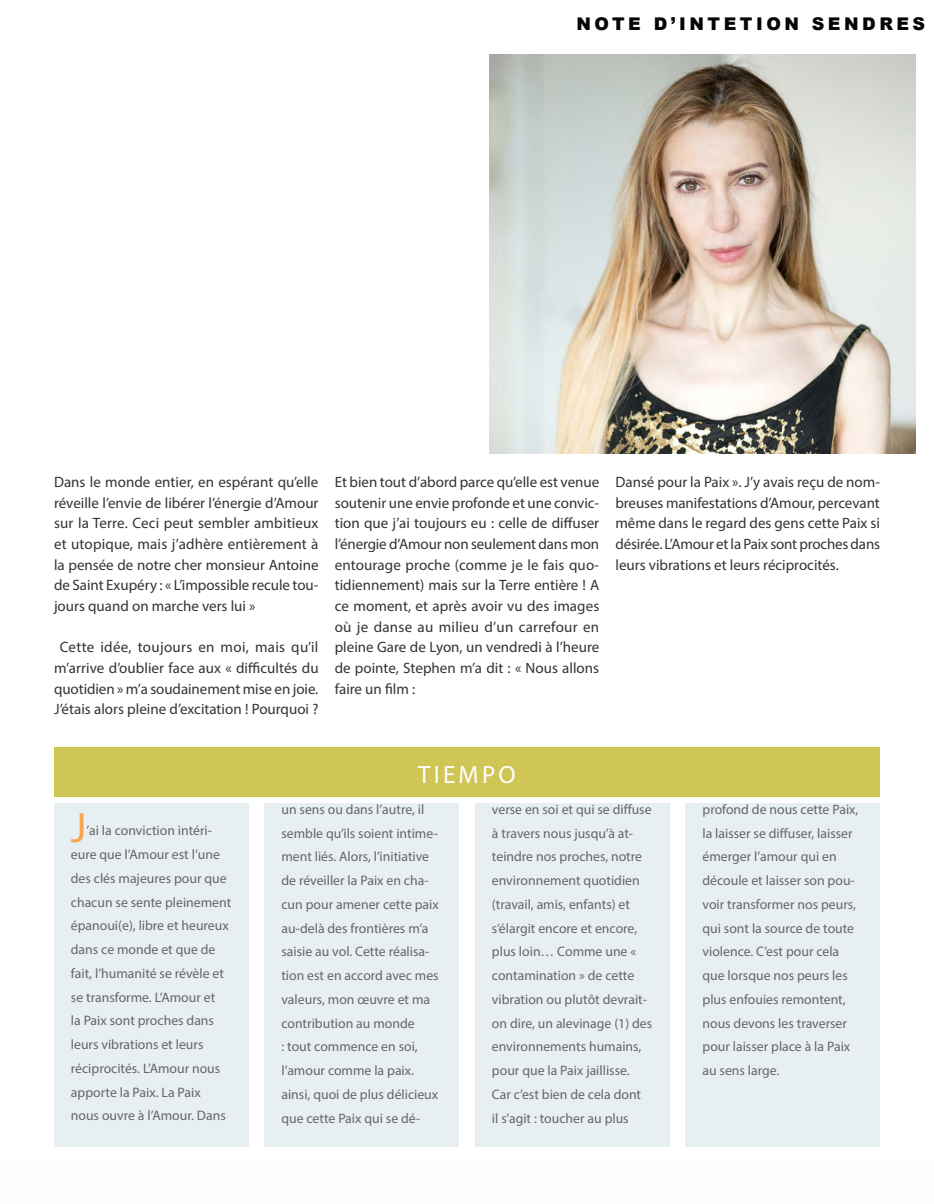
<style>
.page{position:relative;width:934px;height:1204px;background:#fff}
.page>*{position:absolute;margin:0;border:0;box-sizing:border-box;transform-origin:0 0}
.Quick_text_body{font:42.5px "Myriad Pro";color:#f9a34c}
.Quick_tips_heading{font:25px "Myriad Pro";letter-spacing:.13em;color:#fff}
.Header_master_page{font:900 17.5px "Arial";letter-spacing:.2em;color:#050503}
.Body{font:15px/20.6px "Myriad Pro";color:#323332;text-align:justify}
.Quick_text_body-2{font:13.75px/23.8px "Myriad Pro";color:#656666}
</style>
<div class="page">
<img style="left:489px;top:54px;width:426px;height:400px">
<div style="left:54px;top:747px;width:826px;height:50px;background:#cfc655"></div>
<div style="left:54px;top:803px;width:194px;height:344px;background:#e8eff2"></div>
<div style="left:264px;top:803px;width:195px;height:344px;background:#e8eff2"></div>
<div style="left:475px;top:803px;width:194px;height:344px;background:#e8eff2"></div>
<div style="left:685px;top:803px;width:195px;height:344px;background:#e8eff2"></div>
<div style="left:0;top:1161px;width:934px;height:43px;background:#fbfdfe"></div>
<p class="Header_master_page" style="left:576px;top:11px;width:350px">NOTE D’INTETION SENDRES</p>
<p class="Body" style="left:54px;top:472px;width:266px">Dans le monde entier, en espérant qu’elle réveille l’envie de libérer l’énergie d’Amour sur la Terre. Ceci peut sembler ambitieux et utopique, mais j’adhère entièrement à la pensée de notre cher monsieur Antoine de Saint Exupéry : « L’impossible recule tou&shy;jours quand on marche vers lui »</p>
<p class="Body" style="left:54px;top:637px;width:266px;text-align:center">Cette idée, toujours en moi, mais qu’il m’arrive d’oublier face aux « difficultés du quotidien » m’a soudainement mise en joie.<br>J’étais alors pleine d’excitation ! Pourquoi ?</p>
<p class="Body" style="left:335px;top:472px;width:266px">Et bien tout d’abord parce qu’elle est venue soutenir une envie profonde et une convic&shy;tion que j’ai toujours eu : celle de diffuser l’énergie d’Amour non seulement dans mon entourage proche (comme je le fais quo&shy;tidiennement) mais sur la Terre entière ! A ce moment, et après avoir vu des images où je danse au milieu d’un carrefour en pleine Gare de Lyon, un vendredi à l’heure de pointe, Stephen m’a dit : « Nous allons faire un film :</p>
<p class="Body" style="left:615px;top:472px;width:266px">Dansé pour la Paix ». J’y avais reçu de nom&shy;breuses manifestations d’Amour, percevant même dans le regard des gens cette Paix si désirée. L’Amour et la Paix sont proches dans leurs vibrations et leurs réciprocités.</p>
<p class="Quick_tips_heading" style="left:418px;top:759px;width:99px">TIEMPO</p>
<p class="Quick_text_body" style="left:71px;top:801px;width:17px">J</p>
<p class="Quick_text_body-2" style="left:71px;top:819px;width:162px;text-indent:16px">’ai la conviction intéri&shy;eure que l’Amour est l’une des clés majeures pour que chacun se sente pleinement épanoui(e), libre et heureux dans ce monde et que de fait, l’humanité se révèle et se transforme. L’Amour et<br>la Paix sont proches dans leurs vibrations et leurs réciprocités. L’Amour nous apporte la Paix. La Paix nous ouvre à l’Amour. Dans</p>
<p class="Quick_text_body-2" style="left:281px;top:797px;width:159px">un sens ou dans l’autre, il semble qu’ils soient intime&shy;ment liés. Alors, l’initiative de réveiller la Paix en cha&shy;cun pour amener cette paix au-delà des frontières m’a saisie au vol. Cette réalisa&shy;tion est en accord avec mes valeurs, mon œuvre et ma contribution au monde<br>: tout commence en soi, l’amour comme la paix. ainsi, quoi de plus délicieux que cette Paix qui se dé-</p>
<p class="Quick_text_body-2" style="left:492px;top:797px;width:162px">verse en soi et qui se diffuse à travers nous jusqu’à at&shy;teindre nos proches, notre environnement quotidien (travail, amis, enfants) et s’élargit encore et encore, plus loin… Comme une « contamination » de cette vibration ou plutôt devrait&shy;on dire, un alevinage (1) des environnements humains, pour que la Paix jaillisse.</p>
<p class="Quick_text_body-2" style="left:492px;top:1082px;width:151px">Car c’est bien de cela dont il s’agit : toucher au plus</p>
<p class="Quick_text_body-2" style="left:702px;top:797px;width:157px">profond de nous cette Paix, la laisser se diffuser, laisser émerger l’amour qui en découle et laisser son pou&shy;voir transformer nos peurs, qui sont la source de toute violence. C’est pour cela que lorsque nos peurs les plus enfouies remontent, nous devons les traverser pour laisser place à la Paix au sens large.</p>
</div>
